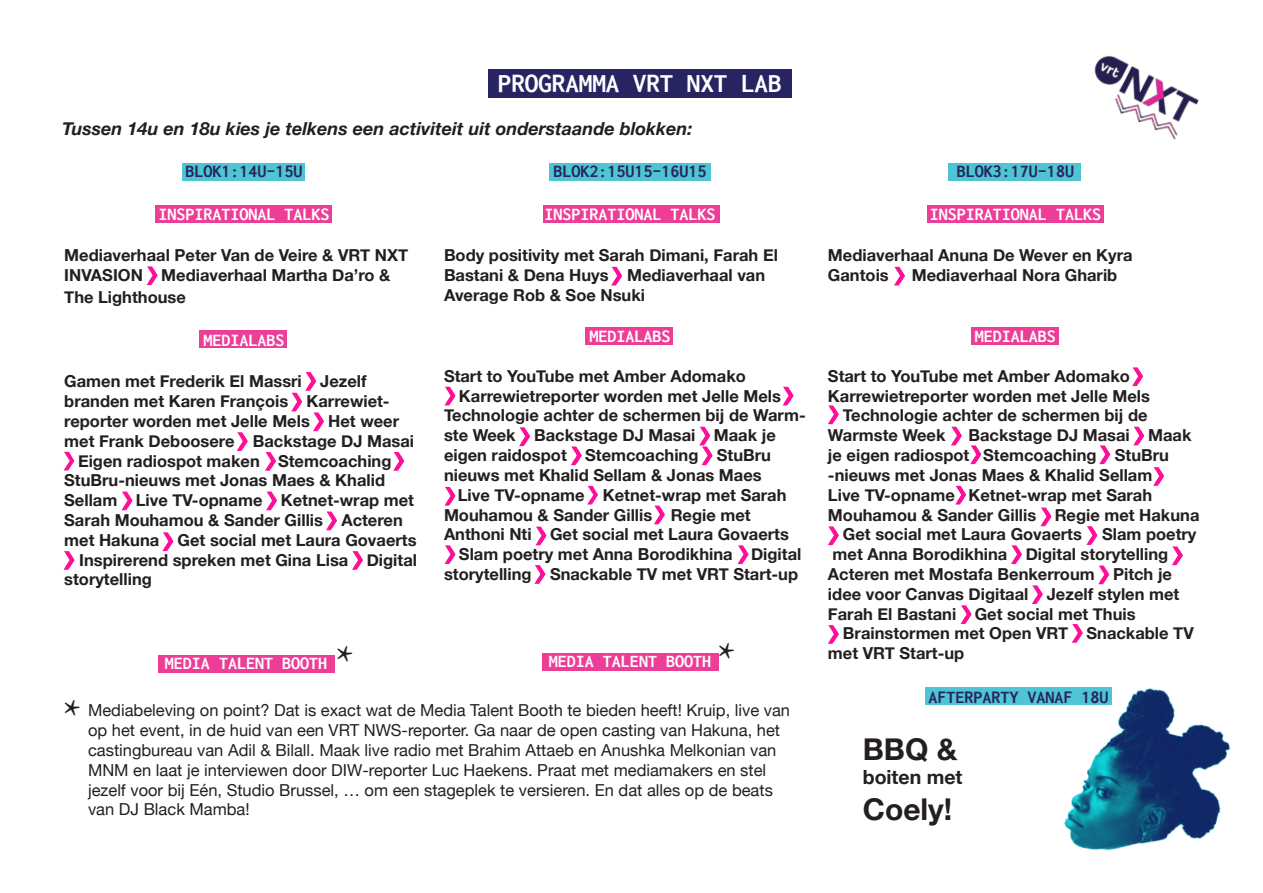
<style>
.page{position:relative;width:1263px;height:893px;background:#fff}
.page>*{position:absolute;margin:0;border:0;box-sizing:border-box;transform-origin:0 0}
.t1{font:45px "Minion Pro";color:#231f20}
.t2{font:700 30px "Helvetica Neue";color:#231f20}
.t3{font:700 27px "Inconsolata";color:#fff}
.t4{font:700 19.5px "Helvetica Neue";color:#231f20}
.t5{font:700 18px "Inconsolata";color:#fff}
.t6{font:italic 700 18px "Helvetica Neue";color:#231f20}
.t7{font:700 18px "Inconsolata";color:#272461}
.t8{font:700 17.85px "Inconsolata";color:#fff}
.t9{font:700 16.5px/19.8px "Helvetica Neue";color:#231f20}
.t10{font:16.5px/19.8px "Helvetica Neue";color:#231f20}
.s1{color:#fff}
</style>
<div class="page">
<div style="left:925px;top:688px;width:187px;height:17px;background:#4fc4d2"></div>
<div style="left:542px;top:653px;width:177px;height:17px;background:#ed3e97"></div>
<div style="left:488px;top:69px;width:304px;height:29px;background:#272461"></div>
<div style="left:158px;top:655px;width:177px;height:17px;background:#ed3e97"></div>
<div style="left:971px;top:327px;width:88px;height:17px;background:#ed3e97"></div>
<div style="left:927px;top:206px;width:177px;height:17px;background:#ed3e97"></div>
<div style="left:182px;top:163px;width:123px;height:17px;background:#4fc4d2"></div>
<div style="left:550px;top:163px;width:161px;height:17px;background:#4fc4d2"></div>
<div style="left:948px;top:163px;width:133px;height:17px;background:#4fc4d2"></div>
<div style="left:585px;top:327px;width:87px;height:17px;background:#ed3e97"></div>
<div style="left:543px;top:206px;width:176px;height:17px;background:#ed3e97"></div>
<div style="left:155px;top:206px;width:177px;height:17px;background:#ed3e97"></div>
<div style="left:199px;top:331px;width:88px;height:17px;background:#ed3e97"></div>
<svg style="left:611px;top:267px;width:11px;height:19px"></svg>
<svg style="left:1132px;top:367px;width:11px;height:19px"></svg>
<svg style="left:828px;top:405px;width:11px;height:19px"></svg>
<svg style="left:1133px;top:427px;width:11px;height:18px"></svg>
<svg style="left:955px;top:486px;width:11px;height:18px"></svg>
<svg style="left:970px;top:445px;width:11px;height:19px"></svg>
<svg style="left:1153px;top:467px;width:11px;height:19px"></svg>
<svg style="left:1099px;top:445px;width:11px;height:19px"></svg>
<svg style="left:1098px;top:566px;width:11px;height:18px"></svg>
<svg style="left:1040px;top:507px;width:11px;height:19px"></svg>
<svg style="left:1086px;top:526px;width:11px;height:19px"></svg>
<svg style="left:1011px;top:545px;width:11px;height:19px"></svg>
<svg style="left:1172px;top:546px;width:11px;height:19px"></svg>
<svg style="left:961px;top:605px;width:10px;height:19px"></svg>
<svg style="left:828px;top:625px;width:11px;height:19px"></svg>
<svg style="left:1032px;top:585px;width:11px;height:19px"></svg>
<svg style="left:1072px;top:624px;width:11px;height:19px"></svg>
<svg style="left:951px;top:427px;width:11px;height:18px"></svg>
<svg style="left:445px;top:387px;width:10px;height:18px"></svg>
<svg style="left:783px;top:387px;width:10px;height:18px"></svg>
<svg style="left:519px;top:427px;width:11px;height:19px"></svg>
<svg style="left:571px;top:446px;width:11px;height:19px"></svg>
<svg style="left:445px;top:487px;width:10px;height:19px"></svg>
<svg style="left:587px;top:486px;width:11px;height:18px"></svg>
<svg style="left:699px;top:427px;width:13px;height:38px"></svg>
<svg style="left:654px;top:506px;width:11px;height:18px"></svg>
<svg style="left:535px;top:527px;width:11px;height:18px"></svg>
<svg style="left:445px;top:545px;width:10px;height:19px"></svg>
<svg style="left:738px;top:545px;width:10px;height:19px"></svg>
<svg style="left:894px;top:267px;width:11px;height:19px"></svg>
<svg style="left:64px;top:452px;width:10px;height:18px"></svg>
<svg style="left:237px;top:432px;width:11px;height:19px"></svg>
<svg style="left:291px;top:372px;width:33px;height:59px"></svg>
<svg style="left:266px;top:492px;width:11px;height:18px"></svg>
<svg style="left:393px;top:452px;width:11px;height:19px"></svg>
<svg style="left:122px;top:492px;width:10px;height:18px"></svg>
<svg style="left:265px;top:452px;width:11px;height:19px"></svg>
<svg style="left:162px;top:532px;width:11px;height:19px"></svg>
<svg style="left:326px;top:512px;width:11px;height:18px"></svg>
<svg style="left:352px;top:551px;width:11px;height:19px"></svg>
<svg style="left:64px;top:551px;width:10px;height:19px"></svg>
<svg style="left:147px;top:266px;width:10px;height:19px"></svg>
<img style="left:1094px;top:55px;width:105px;height:85px">
<svg style="left:534px;top:565px;width:11px;height:19px"></svg>
<img style="left:1059px;top:687px;width:172px;height:164px">
<svg style="left:828px;top:526px;width:11px;height:19px"></svg>
<p class="t3" style="left:498px;top:65px;width:285px">PROGRAMMA VRT NXT LAB</p>
<p class="t6" style="left:62px;top:118px;width:632px">Tussen 14u en 18u kies je telkens een activiteit uit onderstaande blokken:</p>
<p class="t7" style="left:185px;top:159px;width:118px">BLOK1:14U-15U</p>
<p class="t5" style="left:158px;top:202px;width:172px">INSPIRATIONAL TALKS</p>
<p class="t9" style="left:64px;top:245px;width:345px">Mediaverhaal Peter Van de Veire &amp; VRT NXT<br>INVASION Mediaverhaal Martha Da’ro &amp;</p>
<p class="t9" style="left:64px;top:287px;width:123px">The Lighthouse</p>
<p class="t5" style="left:203px;top:328px;width:82px">MEDIALABS</p>
<p class="t9" style="left:64px;top:371px;width:327px">Gamen met Frederik El Massri Jezelf branden met Karen François Karrewiet-</p>
<p class="t9" style="left:64px;top:411px;width:351px">reporter worden met Jelle Mels Het weer met Frank Deboosere Backstage DJ Masai</p>
<p class="t9" style="left:64px;top:450px;width:329px;text-indent:14px">Eigen radiospot maken Stemcoaching<br>StuBru-nieuws met Jonas Maes &amp; Khalid</p>
<p class="t9" style="left:64px;top:490px;width:354px">Sellam Live TV-opname Ketnet-wrap met Sarah Mouhamou &amp; Sander Gillis Acteren met Hakuna Get social met Laura Govaerts <span class="s1">M</span>Inspirerend spreken met Gina Lisa Digital storytelling</p>
<p class="t7" style="left:553px;top:159px;width:154px">BLOK2:15U15-16U15</p>
<p class="t5" style="left:544px;top:202px;width:172px">INSPIRATIONAL TALKS</p>
<p class="t9" style="left:444px;top:245px;width:335px">Body positivity met Sarah Dimani, Farah El<br>Bastani &amp; Dena Huys Mediaverhaal van</p>
<p class="t9" style="left:444px;top:285px;width:203px">Average Rob &amp; Soe Nsuki</p>
<p class="t5" style="left:589px;top:324px;width:82px">MEDIALABS</p>
<p class="t9" style="left:444px;top:366px;width:303px">Start to YouTube met Amber Adomako</p>
<p class="t9" style="left:444px;top:386px;width:363px"><span class="s1">M</span>Karrewietreporter worden met Jelle Mels<br>Technologie achter de schermen bij de Warm&shy;ste Week Backstage DJ Masai Maak je</p>
<p class="t9" style="left:444px;top:445px;width:328px">eigen raidospot Stemcoaching StuBru</p>
<p class="t9" style="left:444px;top:465px;width:319px">nieuws met Khalid Sellam &amp; Jonas Maes</p>
<p class="t9" style="left:458px;top:485px;width:330px">Live TV-opname Ketnet-wrap met Sarah</p>
<p class="t9" style="left:444px;top:504px;width:308px">Mouhamou &amp; Sander Gillis Regie met</p>
<p class="t9" style="left:444px;top:524px;width:359px">Anthoni Nti Get social met Laura Govaerts<br><span class="s1">M</span>Slam poetry met Anna Borodikhina Digital storytelling Snackable TV met VRT Start-up</p>
<p class="t5" style="left:165px;top:651px;width:163px">MEDIA TALENT BOOTH</p>
<p class="t1" style="left:336px;top:631px;width:20px">*</p>
<p class="t1" style="left:717px;top:628px;width:20px">*</p>
<p class="t8" style="left:549px;top:649px;width:163px">MEDIA TALENT BOOTH</p>
<p class="t1" style="left:63px;top:686px;width:20px">*</p>
<p class="t10" style="left:88px;top:700px;width:704px">Mediabeleving on point? Dat is exact wat de Media Talent Booth te bieden heeft! Kruip, live van op het event, in de huid van een VRT NWS-reporter. Ga naar de open casting van Hakuna, het castingbureau van Adil &amp; Bilall. Maak live radio met Brahim Attaeb en Anushka Melkonian van MNM en laat je interviewen door DIW-reporter Luc Haekens. Praat met mediamakers en stel jezelf voor bij Eén, Studio Brussel, … om een stageplek te versieren. En dat alles op de beats van DJ Black Mamba!</p>
<p class="t7" style="left:957px;top:159px;width:118px">BLOK3:17U-18U</p>
<p class="t5" style="left:930px;top:202px;width:172px">INSPIRATIONAL TALKS</p>
<p class="t9" style="left:828px;top:245px;width:306px">Mediaverhaal Anuna De Wever en Kyra</p>
<p class="t9" style="left:828px;top:265px;width:62px">Gantois</p>
<p class="t9" style="left:912px;top:265px;width:207px">Mediaverhaal Nora Gharib</p>
<p class="t5" style="left:975px;top:324px;width:82px">MEDIALABS</p>
<p class="t9" style="left:828px;top:366px;width:303px">Start to YouTube met Amber Adomako</p>
<p class="t9" style="left:828px;top:386px;width:323px">Karrewietreporter worden met Jelle Mels</p>
<p class="t9" style="left:828px;top:405px;width:321px"><span class="s1">M</span>Technologie achter de schermen bij de<br>Warmste Week</p>
<p class="t9" style="left:828px;top:425px;width:365px;text-indent:141px">Backstage DJ Masai Maak je eigen radiospot Stemcoaching StuBru</p>
<p class="t9" style="left:828px;top:465px;width:373px">-nieuws met Jonas Maes &amp; Khalid Sellam<br>Live TV-opname Ketnet-wrap met Sarah Mouhamou &amp; Sander Gillis Regie met Hakuna <span class="s1">M</span>Get social met Laura Govaerts <span class="s1">SI</span>Slam poetry</p>
<p class="t9" style="left:828px;top:544px;width:353px">met Anna Borodikhina Digital storytelling Acteren met Mostafa Benkerroum Pitch je idee voor Canvas Digitaal Jezelf stylen met Farah El Bastani Get social met Thuis</p>
<p class="t9" style="left:828px;top:623px;width:367px"><span class="s1">M</span>Brainstormen met Open VRT Snackable TV met VRT Start-up</p>
<p class="t7" style="left:928px;top:684px;width:181px">AFTERPARTY VANAF 18U</p>
<p class="t2" style="left:863px;top:731px;width:96px">BBQ &amp;</p>
<p class="t4" style="left:863px;top:764px;width:101px">boiten met</p>
<p class="t2" style="left:863px;top:790px;width:91px">Coely!</p>
</div>
